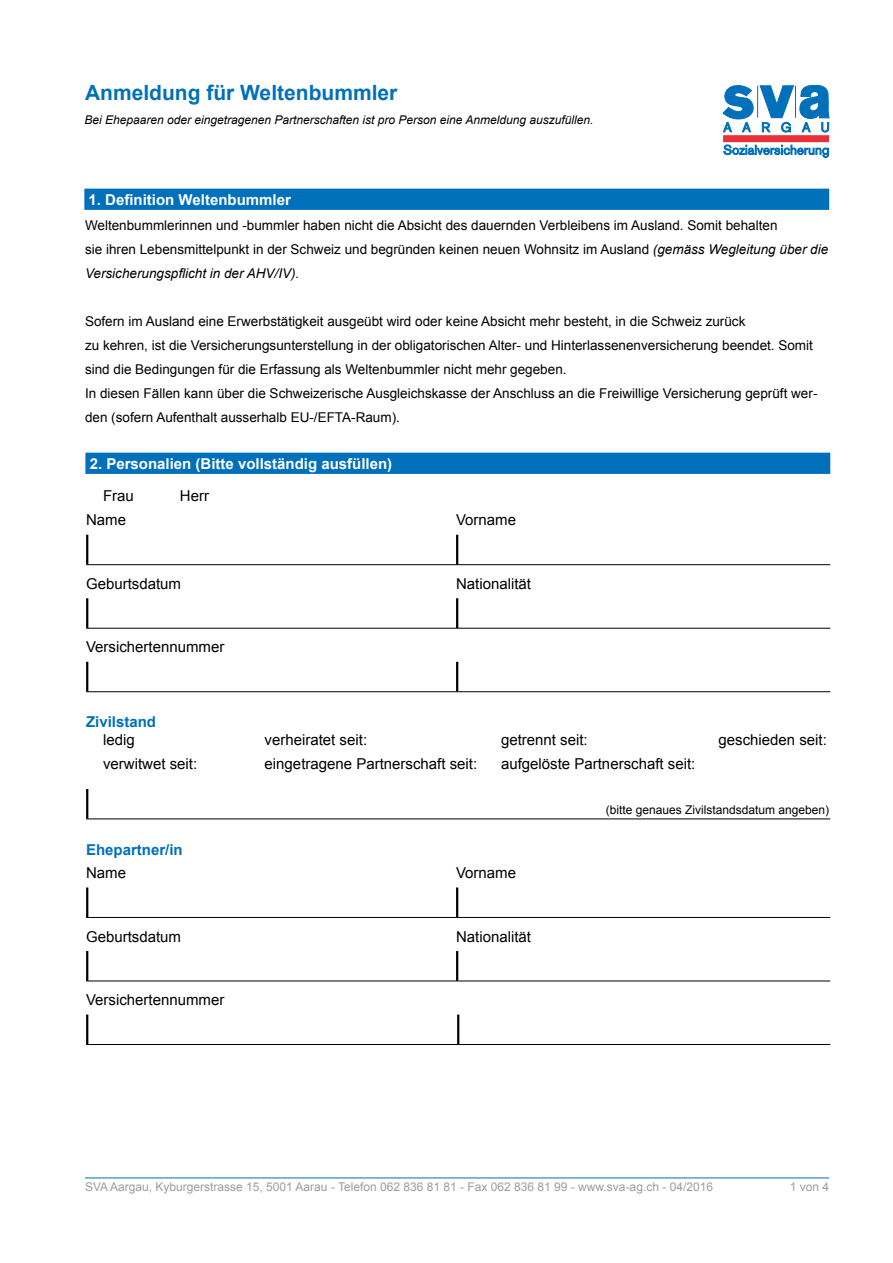
<style>
.page{position:relative;width:893px;height:1263px;background:#fff}
.page>*{position:absolute;margin:0;border:0;box-sizing:border-box;transform-origin:0 0}
.t1{font:700 21px "Arial";color:#0070ba}
.t2{font:15px "Arial";color:#000}
.t3{font:700 15px "Arial";color:#fff}
.t4{font:700 15px "Arial";color:#0070ba}
.t5{font:13.5px/24px "Arial";color:#000}
.t6{font:12px "Arial";color:#9d9d9c}
.t7{font:italic 12px "Arial";color:#000}
.t8{font:12px "Arial";color:#000}
.s1{font-style:italic}
</style>
<div class="page">
<hr style="left:85px;top:1177px;width:744px;height:1px;background:#0070ba">
<svg style="left:723px;top:85px;width:106px;height:47px"></svg>
<svg style="left:723px;top:145px;width:106px;height:13px"></svg>
<hr style="left:757px;top:86px;width:1px;height:32px;background:#0070ba">
<hr style="left:795px;top:86px;width:1px;height:32px;background:#0070ba">
<div style="left:723px;top:135px;width:106px;height:7px;background:#e73037"></div>
<div style="left:84px;top:189px;width:745px;height:21px;background:#0070ba"></div>
<div style="left:85px;top:453px;width:745px;height:21px;background:#0070ba"></div>
<hr style="left:86px;top:564px;width:744px;height:1px;background:#000">
<hr style="left:86px;top:628px;width:744px;height:1px;background:#000">
<hr style="left:86px;top:691px;width:744px;height:1px;background:#000">
<hr style="left:86px;top:819px;width:744px;height:1px;background:#000">
<hr style="left:86px;top:917px;width:744px;height:1px;background:#000">
<hr style="left:86px;top:981px;width:744px;height:1px;background:#000">
<hr style="left:86px;top:1044px;width:744px;height:1px;background:#000">
<hr style="left:86px;top:535px;width:2px;height:29px;background:#000">
<hr style="left:456px;top:535px;width:2px;height:29px;background:#000">
<hr style="left:86px;top:598px;width:2px;height:30px;background:#000">
<hr style="left:456px;top:598px;width:2px;height:30px;background:#000">
<hr style="left:86px;top:662px;width:2px;height:29px;background:#000">
<hr style="left:456px;top:662px;width:2px;height:29px;background:#000">
<hr style="left:86px;top:789px;width:2px;height:30px;background:#000">
<hr style="left:86px;top:887px;width:2px;height:30px;background:#000">
<hr style="left:456px;top:887px;width:2px;height:30px;background:#000">
<hr style="left:86px;top:951px;width:2px;height:30px;background:#000">
<hr style="left:456px;top:951px;width:2px;height:30px;background:#000">
<hr style="left:86px;top:1014px;width:2px;height:30px;background:#000">
<hr style="left:457px;top:1014px;width:2px;height:30px;background:#000">
<h1 class="t1" style="left:85px;top:79px;width:314px">Anmeldung für Weltenbummler</h1>
<p class="t7" style="left:84px;top:112px;width:511px">Bei Ehepaaren oder eingetragenen Partnerschaften ist pro Person eine Anmeldung auszufüllen.</p>
<p class="t3" style="left:89px;top:189px;width:204px">1. Definition Weltenbummler</p>
<p class="t5" style="left:85px;top:213px;width:745px">Weltenbummlerinnen und -bummler haben nicht die Absicht des dauernden Verbleibens im Ausland. Somit behalten<br>sie ihren Lebensmittelpunkt in der Schweiz und begründen keinen neuen Wohnsitz im Ausland <span class="s1">(gemäss Wegleitung über die<br>Versicherungspflicht in der AHV/IV).</span></p>
<p class="t5" style="left:85px;top:309px;width:734px">Sofern im Ausland eine Erwerbstätigkeit ausgeübt wird oder keine Absicht mehr besteht, in die Schweiz zurück<br>zu kehren, ist die Versicherungsunterstellung in der obligatorischen Alter- und Hinterlassenenversicherung beendet. Somit sind die Bedingungen für die Erfassung als Weltenbummler nicht mehr gegeben.<br>In diesen Fällen kann über die Schweizerische Ausgleichskasse der Anschluss an die Freiwillige Versicherung geprüft wer&shy;den (sofern Aufenthalt ausserhalb EU-/EFTA-Raum).</p>
<p class="t3" style="left:90px;top:453px;width:304px">2. Personalien (Bitte vollständig ausfüllen)</p>
<p class="t2" style="left:103px;top:486px;width:32px">Frau</p>
<p class="t2" style="left:180px;top:486px;width:31px">Herr</p>
<p class="t2" style="left:86px;top:510px;width:42px">Name</p>
<p class="t2" style="left:456px;top:510px;width:62px">Vorname</p>
<p class="t2" style="left:86px;top:574px;width:97px">Geburtsdatum</p>
<p class="t2" style="left:456px;top:574px;width:77px">Nationalität</p>
<p class="t2" style="left:86px;top:637px;width:140px">Versichertennummer</p>
<p class="t4" style="left:86px;top:711px;width:72px">Zivilstand</p>
<p class="t2" style="left:103px;top:729px;width:33px">ledig</p>
<p class="t2" style="left:265px;top:729px;width:104px">verheiratet seit:</p>
<p class="t2" style="left:501px;top:729px;width:88px">getrennt seit:</p>
<p class="t2" style="left:719px;top:729px;width:110px">geschieden seit:</p>
<p class="t2" style="left:103px;top:754px;width:96px">verwitwet seit:</p>
<p class="t2" style="left:265px;top:754px;width:214px">eingetragene Partnerschaft seit:</p>
<p class="t2" style="left:501px;top:754px;width:196px">aufgelöste Partnerschaft seit:</p>
<p class="t8" style="left:606px;top:802px;width:225px">(bitte genaues Zivilstandsdatum angeben)</p>
<p class="t4" style="left:86px;top:839px;width:98px">Ehepartner/in</p>
<p class="t2" style="left:86px;top:863px;width:42px">Name</p>
<p class="t2" style="left:456px;top:863px;width:62px">Vorname</p>
<p class="t2" style="left:86px;top:926px;width:97px">Geburtsdatum</p>
<p class="t2" style="left:456px;top:926px;width:77px">Nationalität</p>
<p class="t2" style="left:86px;top:990px;width:140px">Versichertennummer</p>
<p class="t6" style="left:85px;top:1179px;width:629px">SVA Aargau, Kyburgerstrasse 15, 5001 Aarau - Telefon 062 836 81 81 - Fax 062 836 81 99 - www.sva-ag.ch - 04/2016</p>
<p class="t6" style="left:790px;top:1179px;width:41px">1 von 4</p>
</div>
